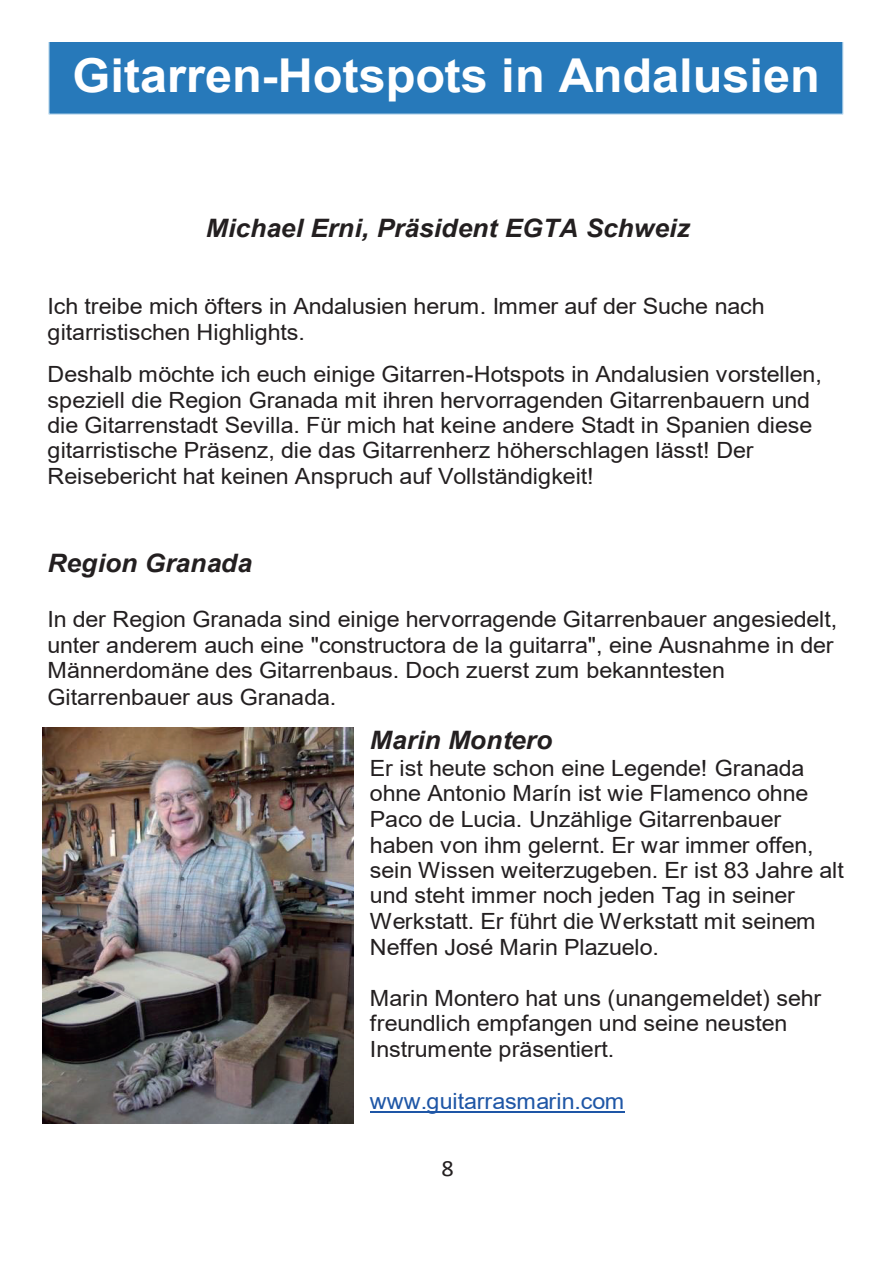
<style>
.page{position:relative;width:893px;height:1263px;background:#fff}
.page>*{position:absolute;margin:0;border:0;box-sizing:border-box;transform-origin:0 0}
.t1{font:700 46.65px "Arial";color:#fff;scale:1.04 1}
.t2{font:italic 700 25.35px "Arial";color:#231f20;scale:1.04 1}
.t3{font:23.4px "Calibri";color:#231f20;scale:1.04 1}
.t4{font:22.35px/25.5px "Arial";letter-spacing:-.005em;color:#231f20;scale:1.04 1}
.t5{font:22.35px "Arial";letter-spacing:.005em;color:#1e56a6;scale:1.04 1}
</style>
<div class="page">
<hr style="left:370px;top:1111px;width:255px;height:1px;background:#1e56a6">
<div style="left:48px;top:43px;width:795px;height:72px;background:#2779ba"></div>
<img style="left:43px;top:727px;width:310px;height:397px">
<h1 class="t1" style="left:72px;top:43px;width:720px">Gitarren-Hotspots in Andalusien</h1>
<p class="t2" style="left:206px;top:211px;width:467px">Michael Erni, Präsident EGTA Schweiz</p>
<p class="t4" style="left:47px;top:292px;width:691px;line-height:26.4px">Ich treibe mich öfters in Andalusien herum. Immer auf der Suche nach gitarristischen Highlights.</p>
<p class="t4" style="left:47px;top:361px;width:746px">Deshalb möchte ich euch einige Gitarren-Hotspots in Andalusien vorstellen, speziell die Region Granada mit ihren hervorragenden Gitarrenbauern und die Gitarrenstadt Sevilla. Für mich hat keine andere Stadt in Spanien diese gitarristische Präsenz, die das Gitarrenherz höherschlagen lässt! Der Reisebericht hat keinen Anspruch auf Vollständigkeit!</p>
<p class="t2" style="left:47px;top:546px;width:198px">Region Granada</p>
<p class="t4" style="left:47px;top:607px;width:761px">In der Region Granada sind einige hervorragende Gitarrenbauer angesiedelt, unter anderem auch eine "constructora de la guitarra", eine Ausnahme in der Männerdomäne des Gitarrenbaus. Doch zuerst zum bekanntesten Gitarrenbauer aus Granada.</p>
<p class="t2" style="left:370px;top:723px;width:177px">Marin Montero</p>
<p class="t4" style="left:370px;top:755px;width:457px">Er ist heute schon eine Legende! Granada ohne Antonio Marín ist wie Flamenco ohne Paco de Lucia. Unzählige Gitarrenbauer haben von ihm gelernt. Er war immer offen, sein Wissen weiterzugeben. Er ist 83 Jahre alt und steht immer noch jeden Tag in seiner Werkstatt. Er führt die Werkstatt mit seinem Neffen José Marin Plazuelo.</p>
<p class="t4" style="left:370px;top:985px;width:435px">Marin Montero hat uns (unangemeldet) sehr freundlich empfangen und seine neusten<br>Instrumente präsentiert.</p>
<p class="t5" style="left:370px;top:1085px;width:246px">www.guitarrasmarin.com</p>
<p class="t3" style="left:441px;top:1151px;width:13px">8</p>
</div>
